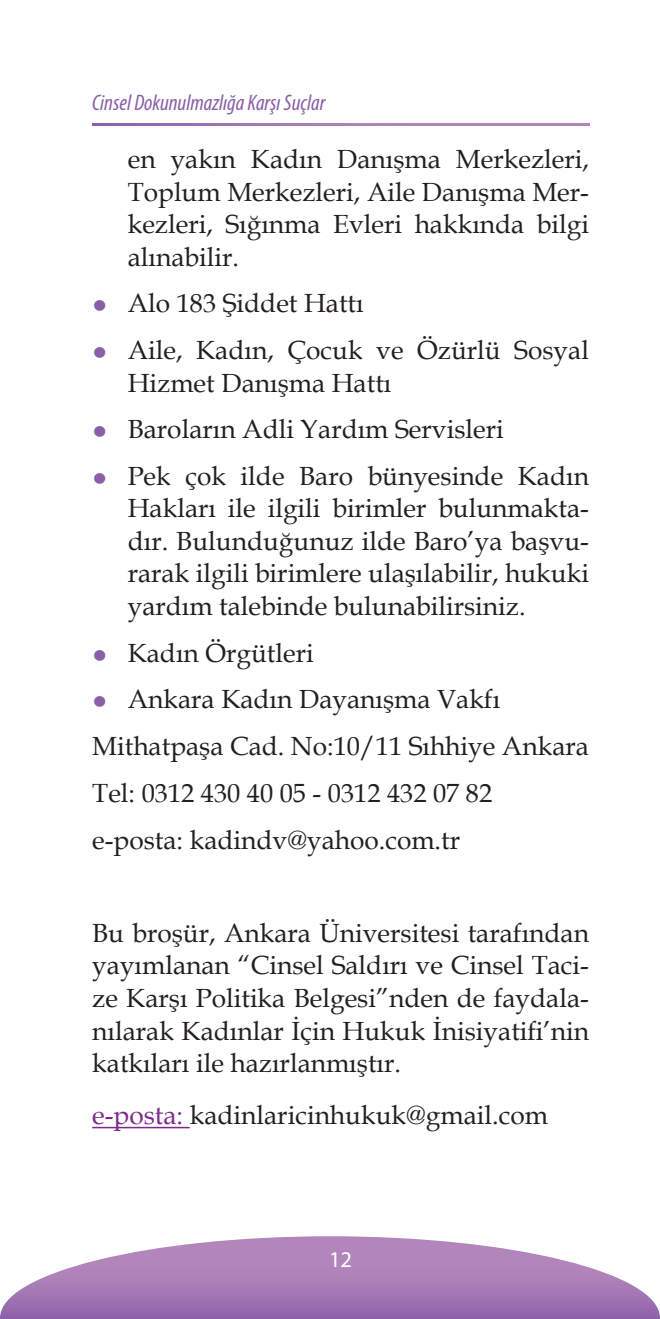
<style>
.page{position:relative;width:660px;height:1319px;background:#fff}
.page>*{position:absolute;margin:0;border:0;box-sizing:border-box;transform-origin:0 0}
.madde{font:26.25px/32.5px "Book Antiqua";color:#231f20;text-align:justify}
.t1{font:italic condensed 22.5px "Myriad Pro";color:#8a5ea8}
.t2{font:22.5px "Myriad Pro";color:#fff}
.s1{font-family:"Apple Casual";color:#8a5ea8}
.s2{color:#7d298e}
</style>
<div class="page">
<svg style="left:0;top:1236px;width:659px;height:82px"></svg>
<svg style="left:92px;top:123px;width:496px;height:2px"></svg>
<hr style="left:92px;top:1126px;width:97px;height:2px;background:#7d298e">
<p class="t1" style="left:92px;top:89px;width:234px">Cinsel Dokunulmazlığa Karşı Suçlar</p>
<p class="madde" style="left:128px;top:142px;width:462px">en yakın Kadın Danışma Merkezleri, Toplum Merkezleri, Aile Danışma Mer&shy;kezleri, Sığınma Evleri hakkında bilgi alınabilir.</p>
<p class="madde" style="left:92px;top:286px;width:273px"><span class="s1">•</span> Alo 183 Şiddet Hattı</p>
<p class="madde" style="left:128px;top:333px;width:462px;text-indent:-35px"><span class="s1">•</span> Aile, Kadın, Çocuk ve Özürlü Sosyal<br>Hizmet Danışma Hattı</p>
<p class="madde" style="left:92px;top:412px;width:412px"><span class="s1">•</span> Baroların Adli Yardım Servisleri</p>
<p class="madde" style="left:128px;top:459px;width:462px;text-indent:-35px"><span class="s1">•</span> Pek çok ilde Baro bünyesinde Kadın Hakları ile ilgili birimler bulunmakta&shy;dır. Bulunduğunuz ilde Baro’ya başvu&shy;rarak ilgili birimlere ulaşılabilir, hukuki yardım talebinde bulunabilirsiniz.</p>
<p class="madde" style="left:92px;top:636px;width:223px"><span class="s1">•</span> Kadın Örgütleri</p>
<p class="madde" style="left:92px;top:682px;width:409px"><span class="s1">•</span> Ankara Kadın Dayanışma Vakfı</p>
<p class="madde" style="left:92px;top:729px;width:498px">Mithatpaşa Cad. No:10/11 Sıhhiye Ankara</p>
<p class="madde" style="left:92px;top:776px;width:401px">Tel: 0312 430 40 05 - 0312 432 07 82</p>
<p class="madde" style="left:92px;top:822px;width:369px">e-posta: kadindv@yahoo.com.tr</p>
<p class="madde" style="left:92px;top:916px;width:498px">Bu broşür, Ankara Üniversitesi tarafından yayımlanan “Cinsel Saldırı ve Cinsel Taci&shy;ze Karşı Politika Belgesi”nden de faydala&shy;nılarak Kadınlar İçin Hukuk İnisiyatifi’nin katkıları ile hazırlanmıştır.</p>
<p class="madde" style="left:92px;top:1098px;width:457px"><span class="s2">e-posta:</span> kadinlaricinhukuk@gmail.com</p>
<p class="t2" style="left:329px;top:1245px;width:25px">12</p>
</div>
